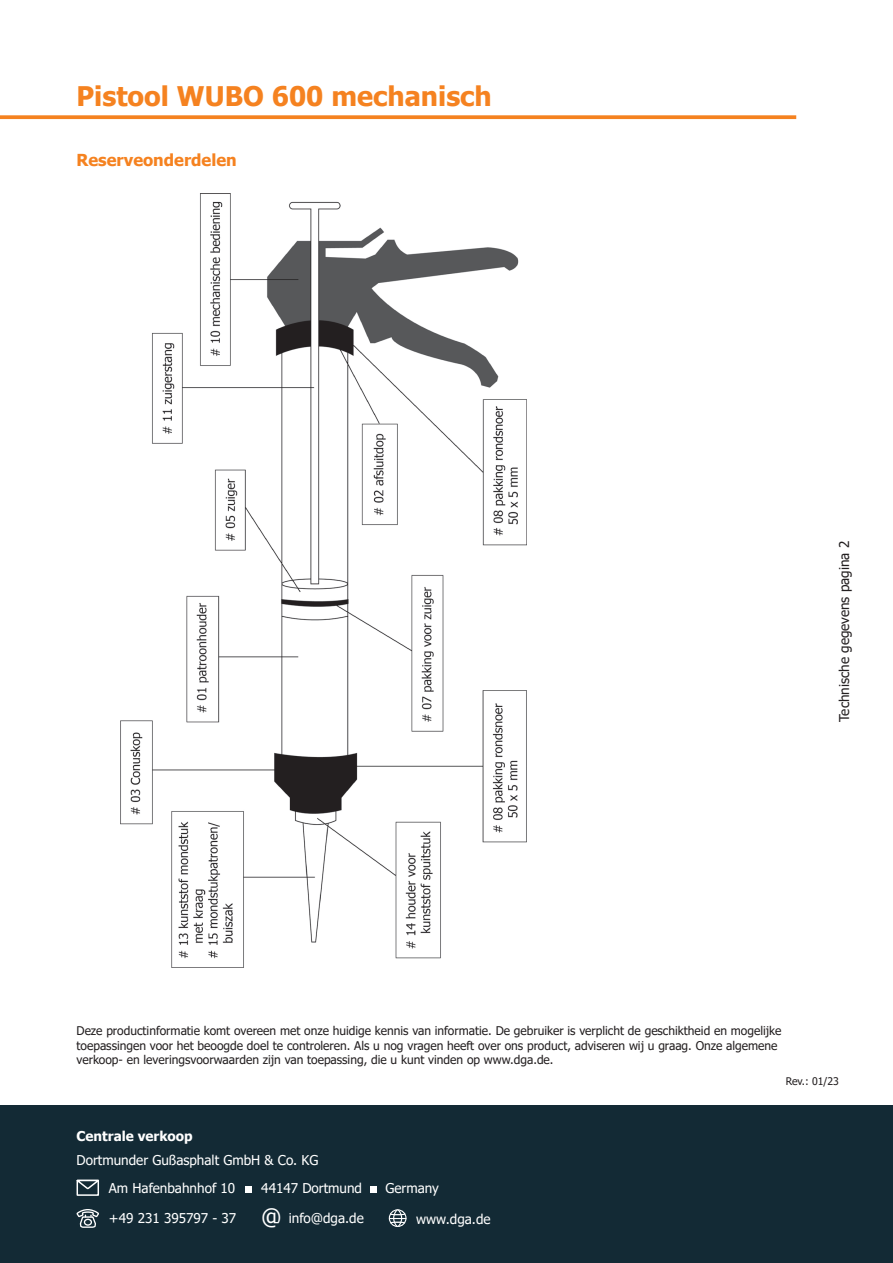
<style>
.page{position:relative;width:893px;height:1263px;background:#fff}
.page>*{position:absolute;margin:0;border:0;box-sizing:border-box;transform-origin:0 0}
.t1{font:700 27px "Tahoma";color:#f58220}
.t2{font:700 16.5px "Tahoma";color:#f58220}
.t3{font:13.5px/28.2px "Tahoma";color:#fff}
.t4{font:13.5px "Tahoma";color:#231f20}
.t5{font:700 13.5px "Tahoma";color:#fff}
.t6{font:12px/14.4px "Tahoma";color:#231f20}
.t7{font:10.5px "Tahoma";color:#231f20}
.s1{font-size:22.5px}
</style>
<div class="page">
<svg style="left:0;top:115px;width:796px;height:4px;background:#f58b31"></svg>
<img style="left:120px;top:193px;width:406px;height:775px">
<div style="left:0;top:1106px;width:893px;height:157px;background:#132a35"></div>
<svg style="left:77px;top:1180px;width:22px;height:16px"></svg>
<div style="left:245px;top:1186px;width:6px;height:7px;background:#fff"></div>
<svg style="left:77px;top:1209px;width:22px;height:19px"></svg>
<div style="left:371px;top:1186px;width:6px;height:7px;background:#fff"></div>
<div style="left:389px;top:1209px;width:17px;height:18px;border:1px solid #fff;border-radius:50%"></div>
<div style="left:393px;top:1209px;width:9px;height:18px;border:1px solid #fff;border-radius:50%"></div>
<svg style="left:389px;top:1212px;width:17px;height:12px"></svg>
<h1 class="t1" style="left:77px;top:78px;width:417px">Pistool WUBO 600 mechanisch</h1>
<h2 class="t2" style="left:77px;top:148px;width:162px">Reserveonderdelen</h2>
<p class="t4" style="left:835px;top:722px;width:183px;rotate:-90deg">Technische gegevens pagina 2</p>
<p class="t6" style="left:77px;top:1024px;width:706px">Deze productinformatie komt overeen met onze huidige kennis van informatie. De gebruiker is verplicht de geschiktheid en mogelijke toepassingen voor het beoogde doel te controleren. Als u nog vragen heeft over ons product, adviseren wij u graag. Onze algemene verkoop- en leveringsvoorwaarden zijn van toepassing, die u kunt vinden op www.dga.de.</p>
<p class="t5" style="left:77px;top:1127px;width:118px">Centrale verkoop</p>
<p class="t3" style="left:109px;top:1146px;width:211px;text-indent:-32px">Dortmunder Gußasphalt GmbH &amp; Co. KG<br>Am Hafenbahnhof 10</p>
<p class="t3" style="left:261px;top:1175px;width:102px">44147 Dortmund</p>
<p class="t3" style="left:109px;top:1205px;width:256px">+49 231 395797 - 37 <span class="s1">@</span> info@dga.de</p>
<p class="t3" style="left:385px;top:1175px;width:55px">Germany</p>
<p class="t3" style="left:416px;top:1205px;width:76px">www.dga.de</p>
<p class="t7" style="left:786px;top:1074px;width:55px">Rev.: 01/23</p>
</div>
